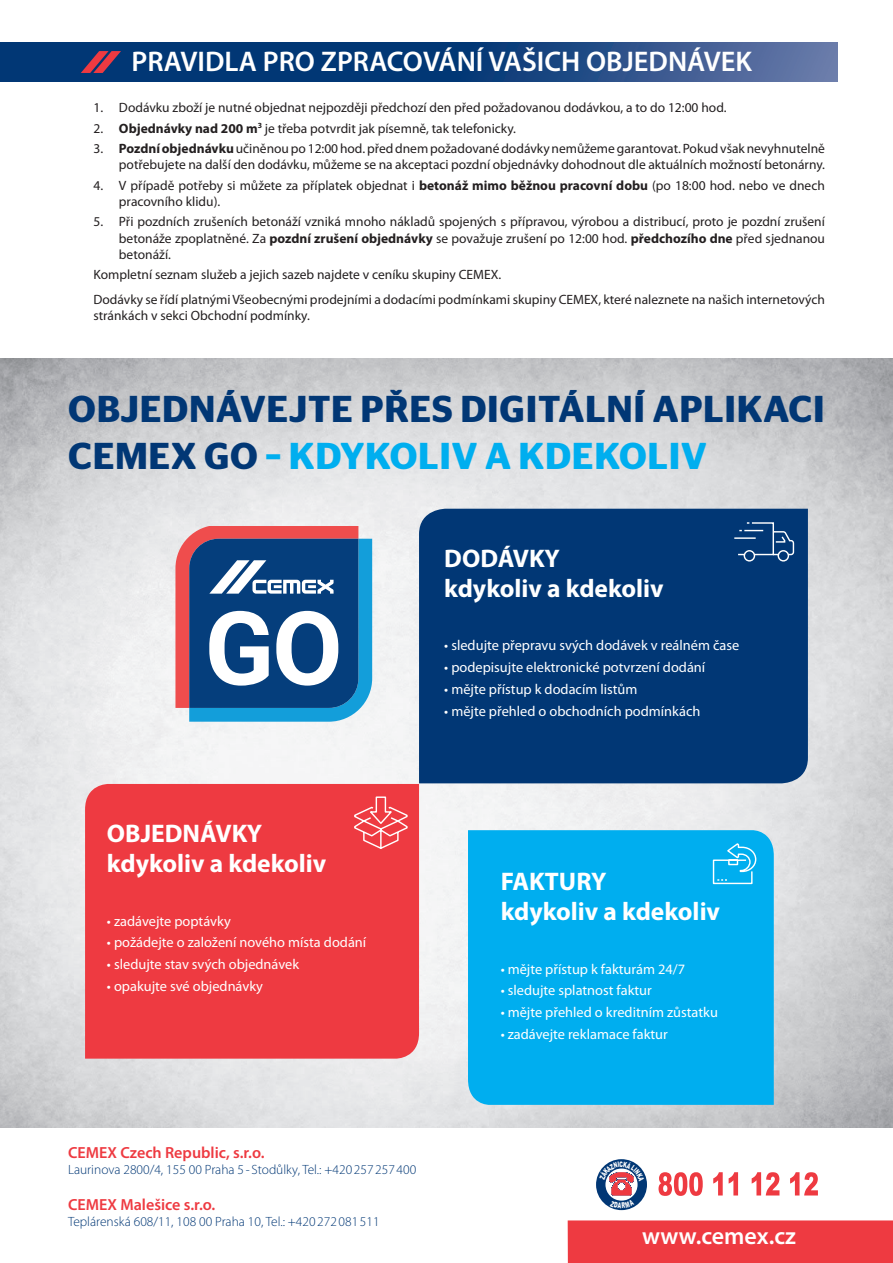
<style>
.page{position:relative;width:893px;height:1263px;background:#fff}
.page>*{position:absolute;margin:0;border:0;box-sizing:border-box;transform-origin:0 0}
.t1{font:600 37.35px/47.1px "Stag Sans";letter-spacing:.02em;color:#013775}
.t2{font:600 28.5px "Myriad Pro";color:#fff}
.t3{font:700 25.5px/30.3px "Myriad Pro";color:#fff}
.t4{font:600 24px "Myriad Pro";color:#fff}
.t5{font:600 16.05px "Myriad Pro";color:#ee3a41}
.t6{font:14.4px "Myriad Pro";color:#fff}
.t7{font:13.5px/16.2px "Myriad Pro";color:#231f20}
.t8{font:300 13.35px "Myriad Pro";color:#013775}
.s1{font-weight:700}
.s2{color:#00aeef}
</style>
<div class="page">
<svg style="left:175px;top:526px;width:197px;height:196px"></svg>
<div style="left:85px;top:784px;width:334px;height:275px;background:#ee3a41"></div>
<div style="left:419px;top:509px;width:389px;height:274px;background:#013775"></div>
<div style="left:468px;top:830px;width:306px;height:275px;background:#00aeef"></div>
<svg style="left:733px;top:522px;width:62px;height:40px;background:#245388"></svg>
<svg style="left:712px;top:842px;width:45px;height:43px;background:#2cbcf1"></svg>
<svg style="left:353px;top:796px;width:56px;height:54px;background:#f0595f"></svg>
<svg style="left:658px;top:1172px;width:45px;height:24px"></svg>
<svg style="left:713px;top:1172px;width:10px;height:23px"></svg>
<svg style="left:729px;top:1172px;width:9px;height:23px"></svg>
<svg style="left:752px;top:1172px;width:27px;height:23px"></svg>
<svg style="left:790px;top:1172px;width:28px;height:23px"></svg>
<div style="left:568px;top:1220px;width:325px;height:43px;background:#ee3a41"></div>
<svg style="left:0;top:43px;width:838px;height:39px;background:#194680"></svg>
<svg style="left:81px;top:51px;width:40px;height:22px"></svg>
<svg style="left:596px;top:1159px;width:51px;height:51px"></svg>
<h2 class="t2" style="left:132px;top:46px;width:622px">PRAVIDLA PRO ZPRACOVÁNÍ VAŠICH OBJEDNÁVEK</h2>
<p class="t7" style="left:93px;top:99px;width:635px">1. Dodávku zboží je nutné objednat nejpozději předchozí den před požadovanou dodávkou, a to do 12:00 hod.</p>
<p class="t7" style="left:93px;top:120px;width:424px">2. <span class="s1">Objednávky nad 200 m</span><sup>3</sup> je třeba potvrdit jak písemně, tak telefonicky.</p>
<p class="t7" style="left:93px;top:140px;width:733px;text-align:right">3. <span class="s1">Pozdní objednávku</span> učiněnou po 12:00 hod. před dnem požadované dodávky nemůžeme garantovat. Pokud však nevyhnutelně potřebujete na další den dodávku, můžeme se na akceptaci pozdní objednávky dohodnout dle aktuálních možností betonárny.</p>
<p class="t7" style="left:119px;top:177px;width:707px;text-indent:-26px">4. V případě potřeby si můžete za příplatek objednat i <span class="s1">betonáž mimo běžnou pracovní dobu</span> (po 18:00 hod. nebo ve dnech pracovního klidu).</p>
<p class="t7" style="left:119px;top:214px;width:707px;text-align:justify;text-indent:-26px">5. Při pozdních zrušeních betonáží vzniká mnoho nákladů spojených s přípravou, výrobou a distribucí, proto je pozdní zrušení betonáže zpoplatněné. Za <span class="s1">pozdní zrušení objednávky</span> se považuje zrušení po 12:00 hod. <span class="s1">předchozího dne</span> před sjednanou betonáží.</p>
<p class="t7" style="left:93px;top:262px;width:733px;line-height:24.8px">Kompletní seznam služeb a jejich sazeb najdete v ceníku skupiny CEMEX.<br>Dodávky se řídí platnými Všeobecnými prodejními a dodacími podmínkami skupiny CEMEX, které naleznete na našich internetových</p>
<p class="t7" style="left:93px;top:307px;width:218px">stránkách v sekci Obchodní podmínky.</p>
<h1 class="t1" style="left:68px;top:386px;width:758px">OBJEDNÁVEJTE PŘES DIGITÁLNÍ APLIKACI<br>CEMEX GO <span class="s2">– KDYKOLIV A KDEKOLIV</span></h1>
<h3 class="t3" style="left:107px;top:817px;width:221px">OBJEDNÁVKY kdykoliv a kdekoliv</h3>
<p class="t6" style="left:107px;top:912px;width:125px">• zadávejte poptávky</p>
<p class="t6" style="left:107px;top:933px;width:261px">• požádejte o založení nového místa dodání</p>
<p class="t6" style="left:107px;top:955px;width:194px">• sledujte stav svých objednávek</p>
<p class="t6" style="left:107px;top:977px;width:158px">• opakujte své objednávky</p>
<h3 class="t3" style="left:444px;top:542px;width:221px">DODÁVKY kdykoliv a kdekoliv</h3>
<p class="t6" style="left:444px;top:636px;width:297px">• sledujte přepravu svých dodávek v reálném čase</p>
<p class="t6" style="left:444px;top:658px;width:262px">• podepisujte elektronické potvrzení dodání</p>
<p class="t6" style="left:444px;top:680px;width:195px">• mějte přístup k dodacím listům</p>
<p class="t6" style="left:444px;top:702px;width:258px">• mějte přehled o obchodních podmínkách</p>
<h3 class="t3" style="left:501px;top:865px;width:221px">FAKTURY<br>kdykoliv a kdekoliv</h3>
<p class="t6" style="left:501px;top:960px;width:186px">• mějte přístup k fakturám 24/7</p>
<p class="t6" style="left:501px;top:982px;width:153px">• sledujte splatnost faktur</p>
<p class="t6" style="left:501px;top:1003px;width:219px">• mějte přehled o kreditním zůstatku</p>
<p class="t6" style="left:501px;top:1025px;width:169px">• zadávejte reklamace faktur</p>
<p class="t5" style="left:68px;top:1144px;width:198px">CEMEX Czech Republic, s.r.o.</p>
<p class="t8" style="left:68px;top:1162px;width:350px">Laurinova 2800/4, 155 00 Praha 5 - Stodůlky, Tel.: +420 257 257 400</p>
<p class="t5" style="left:68px;top:1195px;width:149px">CEMEX Malešice s.r.o.</p>
<p class="t8" style="left:68px;top:1214px;width:313px">Teplárenská 608/11, 108 00 Praha 10, Tel.: +420 272 081 511</p>
<h3 class="t4" style="left:642px;top:1223px;width:155px">www.cemex.cz</h3>
</div>
